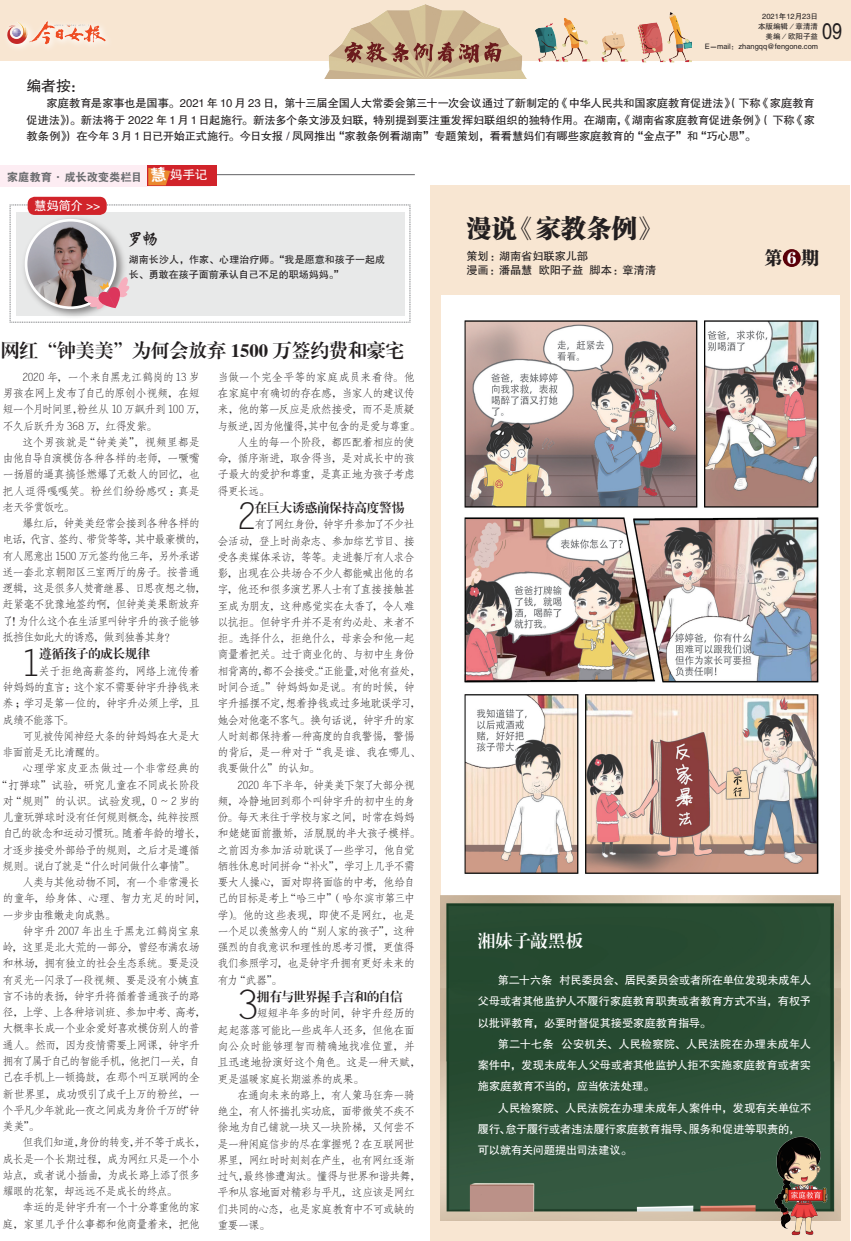
<style>
.page{position:relative;width:851px;height:1241px;background:#fff}
.page>*{position:absolute;margin:0;border:0;box-sizing:border-box;transform-origin:0 0}
.t1{font:40.5px "FZFSJW GB1 0";color:#231f20}
.t2{font:36.88px "FZFSJW GB1 0";color:#231f20}
.t3{font:25px "FZCSK GBK1 0";letter-spacing:.01em;color:#231f20}
.t4{font:22.62px "FZHTJW GB1 0";color:#231f20;scale:.8 1}
.t5{font:18.75px "FZXBSJW GB1 0";color:#231f20}
.t6{font:17.5px "FZXBSJW GB1 0";letter-spacing:.005em;color:#fff}
.t7{font:17.5px "FZCSK GBK1 0";color:#231f20}
.t8{font:17.5px "FZXKJW GB1 0";color:#231f20}
.t9{font:15px "FZHTJW GB1 0";color:#231f20}
.t10{font:12.75px "FZHTJW GB1 0";color:#fff}
.t11{font:12.5px "FZXBSJW GB1 0";letter-spacing:-.01em;color:#231f20}
.t12{font:12.5px "FZHTJW GB1 0";color:#fff}
.t13{font:11.25px/16.2px "FZFSJW GB1 0";letter-spacing:-.075em;color:#231f20}
.t14{font:11.25px/16.2px "FZHTJW GB1 0";letter-spacing:-.01em;color:#231f20;text-align:justify}
.t15{font:11.25px/21.2px "FZHTJW GB1 0";letter-spacing:-.01em;color:#fff;text-align:justify}
.t16{font:11.25px/16.2px "FZFSJW GB1 0";letter-spacing:-.05em;color:#231f20}
.t17{font:11.25px "FZFSJW GB1 0";letter-spacing:-.1em;color:#231f20}
.t18{font:11.25px "FZFSJW GB1 0";letter-spacing:-.095em;color:#231f20}
.t19{font:11.25px "FZFSJW GB1 0";letter-spacing:-.135em;color:#231f20}
.t20{font:11.25px "FZFSJW GB1 0";letter-spacing:-.11em;color:#231f20}
.t21{font:11.25px "FZFSJW GB1 0";letter-spacing:-.105em;color:#231f20}
.t22{font:11.25px "FZFSJW GB1 0";letter-spacing:-.03em;color:#231f20}
.t23{font:11.25px "FZFSJW GB1 0";letter-spacing:-.035em;color:#231f20}
.t24{font:11.25px "FZFSJW GB1 0";letter-spacing:-.025em;color:#231f20}
.t25{font:11.25px "FZFSJW GB1 0";letter-spacing:-.015em;color:#231f20}
.t26{font:11.25px "FZDHTJW GB1 0";color:#6c6d70}
.t27{font:10px/15px "FZHTJW GB1 0";letter-spacing:.005em;color:#231f20}
.t28{font:7.5px/10px "FZHTJW GB1 0";color:#231f20;text-align:right}
.s1{color:#fff}
</style>
<div class="page">
<div style="left:430px;top:185px;width:420px;height:1055px;background:#f8e6d2"></div>
<div style="left:441px;top:295px;width:399px;height:614px;background:#fff"></div>
<div style="left:0;top:0;width:850px;height:61px;background:#f8e6d2"></div>
<img style="left:325px;top:5px;width:201px;height:73px">
<img style="left:535px;top:12px;width:156px;height:51px">
<svg style="left:344px;top:42px;width:157px;height:21px"></svg>
<div style="left:28px;top:197px;width:79px;height:18px;background:#d1232a;border-radius:7px"></div>
<div style="left:782px;top:249px;width:18px;height:18px;background:#5b0009;border-radius:50%"></div>
<img style="left:441px;top:895px;width:399px;height:326px">
<svg style="left:11px;top:44px;width:12px;height:4px"></svg>
<img style="left:7px;top:22px;width:16px;height:22px">
<svg style="left:23px;top:24px;width:83px;height:23px"></svg>
<img style="left:29px;top:21px;width:26px;height:21px">
<img style="left:766px;top:1135px;width:67px;height:100px">
<img style="left:464px;top:320px;width:355px;height:554px">
<hr style="left:147px;top:174px;width:268px;height:1px;background:#616164">
<div style="left:0;top:165px;width:210px;height:21px;background:#fdedf3"></div>
<div style="left:147px;top:165px;width:70px;height:20px;background:#d1232a"></div>
<svg style="left:10px;top:205px;width:400px;height:118px"></svg>
<svg style="left:148px;top:168px;width:22px;height:17px"></svg>
<p class="t28" style="left:704px;top:11px;width:115px">2021年12月23日<br>本版编辑／章清清<br>美编／欧阳子益<br>E－mail：zhangqq@fengone.com</p>
<h3 class="t4" style="left:821px;top:19px;width:27px">09</h3>
<h3 class="t9" style="left:27px;top:77px;width:60px">编者按：</h3>
<p class="t14" style="left:27px;top:96px;width:789px;text-indent:20px">家庭教育是家事也是国事。2021 年 10 月 23 日，第十三届全国人大常委会第三十一次会议通过了新制定的《中华人民共和国家庭教育促进法》（下称《家庭教育促进法》）。新法将于 2022 年 1 月 1 日起施行。新法多个条文涉及妇联，特别提到要注重发挥妇联组织的独特作用。在湖南，《湖南省家庭教育促进条例》（下称《家教条例》）在今年 3 月 1日已开始正式施行。今日女报 / 凤网推出“家教条例看湖南”专题策划，看看慧妈们有哪些家庭教育的“金点子”和“巧心思”。</p>
<p class="t26" style="left:7px;top:171px;width:137px">家庭教育·成长改变类栏目</p>
<p class="t10" style="left:170px;top:168px;width:39px">妈手记</p>
<p class="t12" style="left:34px;top:199px;width:68px">慧妈简介 &gt;&gt;</p>
<h3 class="t8" style="left:126px;top:230px;width:34px">罗畅</h3>
<p class="t27" style="left:129px;top:252px;width:258px">湖南长沙人，作家、心理治疗师。“我是愿意和孩子一起成长、勇敢在孩子面前承认自己不足的职场妈妈。”</p>
<h3 class="t5" style="left:1px;top:340px;width:405px">网红“钟美美”为何会放弃 1500 万签约费和豪宅</h3>
<p class="t13" style="left:3px;top:369px;width:205px;text-indent:20px">2020 年，一个来自黑龙江鹤岗的 13 岁男孩在网上发布了自己的原创小视频，在短短一个月时间里，粉丝从 10 万飙升到 100 万，不久后跃升为 368 万，红得发紫。</p>
<p class="t13" style="left:2px;top:434px;width:199px;text-align:justify;text-indent:20px">这个男孩就是“钟美美”，视频里都是由他自导自演模仿各种各样的老师，一噘嘴一扬眉的逼真搞怪燃爆了无数人的回忆，也把人逗得嘎嘎笑。粉丝们纷纷感叹：真是老天爷赏饭吃。</p>
<p class="t13" style="left:2px;top:515px;width:205px;text-indent:20px">爆红后，钟美美经常会接到各种各样的电话，代言、签约、带货等等，其中最豪横的，有人愿意出 1500 万元签约他三年，另外承诺送一套北京朝阳区三室两厅的房子。按普通逻辑，这是很多人焚膏继晷、日思夜想之物，赶紧毫不犹豫地签约啊，但钟美美果断放弃了！为什么这个在生活里叫钟宇升的孩子能够抵挡住如此大的诱惑，做到独善其身？</p>
<h2 class="t2" style="left:22px;top:643px;width:19px">1</h2>
<p class="t11" style="left:39px;top:647px;width:112px">遵循孩子的成长规律</p>
<p class="t13" style="left:3px;top:663px;width:199px;text-align:justify;text-indent:36px">关于拒绝高薪签约，网络上流传着钟妈妈的直言：这个家不需要钟宇升挣钱来养；学习是第一位的，钟宇升必须上学，且成绩不能落下。</p>
<p class="t13" style="left:3px;top:728px;width:199px;text-indent:20px">可见被传闻神经大条的钟妈妈在大是大非面前是无比清醒的。</p>
<p class="t25" style="left:23px;top:762px;width:179px">心理学家皮亚杰做过一个非常经典的</p>
<p class="t13" style="left:-3px;top:776px;width:204px">“打弹球”试验，研究儿童在不同成长阶段</p>
<p class="t22" style="left:3px;top:794px;width:199px">对“规则”的认识。试验发现，0 ～2 岁的</p>
<p class="t13" style="left:3px;top:809px;width:199px">儿童玩弹球时没有任何规则概念，纯粹按照</p>
<p class="t13" style="left:2px;top:825px;width:205px">自己的欲念和运动习惯玩。随着年龄的增长，</p>
<p class="t13" style="left:3px;top:841px;width:199px">才逐步接受外部给予的规则，之后才是遵循</p>
<p class="t19" style="left:3px;top:859px;width:194px">规则。说白了就是“什么时间做什么事情”。</p>
<p class="t13" style="left:23px;top:874px;width:179px">人类与其他动物不同，有一个非常漫长</p>
<p class="t16" style="left:2px;top:890px;width:205px">的童年，给身体、心理、智力充足的时间，</p>
<p class="t17" style="left:3px;top:908px;width:115px">一步步由稚嫩走向成熟。</p>
<p class="t23" style="left:23px;top:924px;width:179px">钟宇升 2007 年出生于黑龙江鹤岗宝泉</p>
<p class="t13" style="left:3px;top:939px;width:199px">岭，这里是北大荒的一部分，曾经布满农场</p>
<p class="t13" style="left:3px;top:955px;width:199px">和林场，拥有独立的社会生态系统。要是没</p>
<p class="t13" style="left:3px;top:971px;width:199px">有灵光一闪录了一段视频、要是没有小姨直</p>
<p class="t13" style="left:3px;top:988px;width:199px">言不讳的表扬，钟宇升将循着普通孩子的路</p>
<p class="t13" style="left:3px;top:1004px;width:204px">径，上学、上各种培训班、参加中考、高考，</p>
<p class="t13" style="left:3px;top:1020px;width:199px">大概率长成一个业余爱好喜欢模仿别人的普</p>
<p class="t13" style="left:3px;top:1036px;width:199px">通人。然而，因为疫情需要上网课，钟宇升</p>
<p class="t20" style="left:3px;top:1054px;width:199px">拥有了属于自己的智能手机，他把门一关，自</p>
<p class="t13" style="left:2px;top:1069px;width:199px">己在手机上一顿捣鼓，在那个叫互联网的全</p>
<p class="t13" style="left:3px;top:1085px;width:199px">新世界里，成功吸引了成千上万的粉丝，一</p>
<p class="t21" style="left:3px;top:1103px;width:199px">个平凡少年就此一夜之间成为身价千万的“钟</p>
<p class="t13" style="left:3px;top:1118px;width:39px">美美”。</p>
<p class="t17" style="left:23px;top:1136px;width:184px">但我们知道，身份的转变，并不等于成长，</p>
<p class="t13" style="left:3px;top:1150px;width:199px">成长是一个长期过程，成为网红只是一个小</p>
<p class="t13" style="left:3px;top:1166px;width:199px">站点，或者说小插曲，为成长路上添了很多</p>
<p class="t13" style="left:3px;top:1183px;width:177px">耀眼的花絮，却远远不是成长的终点。</p>
<p class="t13" style="left:23px;top:1199px;width:179px">幸运的是钟宇升有一个十分尊重他的家</p>
<p class="t13" style="left:3px;top:1215px;width:199px">庭，家里几乎什么事都和他商量着来，把他</p>
<p class="t24" style="left:217px;top:371px;width:199px">当做一个完全平等的家庭成员来看待。他</p>
<p class="t13" style="left:217px;top:385px;width:199px">在家庭中有确切的存在感，当家人的建议传</p>
<p class="t13" style="left:217px;top:401px;width:199px">来，他的第一反应是欣然接受，而不是质疑</p>
<p class="t18" style="left:217px;top:419px;width:204px">与叛逆，因为他懂得，其中包含的是爱与尊重。</p>
<p class="t13" style="left:237px;top:434px;width:179px">人生的每一个阶段，都匹配着相应的使</p>
<p class="t13" style="left:217px;top:450px;width:199px">命，循序渐进，取舍得当，是对成长中的孩</p>
<p class="t13" style="left:217px;top:466px;width:199px">子最大的爱护和尊重，是真正地为孩子考虑</p>
<p class="t13" style="left:217px;top:483px;width:54px">得更长远。</p>
<h2 class="t2" style="left:237px;top:497px;width:20px">2</h2>
<p class="t11" style="left:254px;top:500px;width:151px">在巨大诱惑前保持高度警惕</p>
<p class="t13" style="left:217px;top:516px;width:205px;text-indent:37px">有了网红身份，钟宇升参加了不少社会活动，登上时尚杂志、参加综艺节目、接受各类媒体采访，等等。走进餐厅有人求合影，出现在公共场合不少人都能喊出他的名字，他还和很多演艺界人士有了直接接触甚至成为朋友，这种感觉实在太香了，令人难以抗拒。但钟宇升并不是有约必赴、来者不拒。选择什么，拒绝什么，母亲会和他一起商量着把关。过于商业化的、与初中生身份相背离的，都不会接受。“正能量，对他有益处，时间合适。”钟妈妈如是说。有的时候，钟宇升摇摆不定，想着挣钱或过多地耽误学习，她会对他毫不客气。换句话说，钟宇升的家人时刻都保持着一种高度的自我警惕，警惕的背后，是一种对于“我是谁、我在哪儿、我要做什么”的认知。</p>
<p class="t13" style="left:217px;top:776px;width:205px;text-indent:20px">2020 年下半年，钟美美下架了大部分视频，冷静地回到那个叫钟宇升的初中生的身份。每天来往于学校与家之间，时常在妈妈和姥姥面前撒娇，活脱脱的半大孩子模样。之前因为参加活动耽误了一些学习，他自觉牺牲休息时间拼命“补火”，学习上几乎不需要大人操心，面对即将面临的中考，他给自己的目标是考上“哈三中”（哈尔滨市第三中学）。他的这些表现，即使不是网红，也是一个足以羡煞旁人的“别人家的孩子”，这种强烈的自我意识和理性的思考习惯，更值得我们参照学习，也是钟宇升拥有更好未来的有力“武器”。</p>
<h1 class="t1" style="left:237px;top:982px;width:22px">3</h1>
<p class="t11" style="left:257px;top:989px;width:147px">拥有与世界握手言和的自信</p>
<p class="t16" style="left:217px;top:1005px;width:205px;text-indent:39px">短短半年多的时间，钟宇升经历的起起落落可能比一些成年人还多，但他在面向公众时能够理智而精确地找准位置，并且迅速地扮演好这个角色。这是一种天赋，更是温暖家庭长期滋养的成果。</p>
<p class="t13" style="left:217px;top:1086px;width:205px;text-indent:20px">在通向未来的路上，有人策马狂奔一骑绝尘，有人怀揣扎实功底，面带微笑不疾不徐地为自己铺就一块又一块阶梯，又何尝不是一种闲庭信步的尽在掌握呢 ? 在互联网世界里，网红时时刻刻在产生，也有网红逐渐过气，最终惨遭淘汰。懂得与世界和谐共舞，平和从容地面对精彩与平凡，这应该是网红们共同的心态，也是家庭教育中不可或缺的重要一课。</p>
<h3 class="t3" style="left:466px;top:214px;width:195px">漫说《家教条例》</h3>
<p class="t14" style="left:466px;top:250px;width:191px;line-height:13.8px">策划：湖南省妇联家儿部<br>漫画：潘晶慧 欧阳子益 脚本：章清清</p>
<h3 class="t7" style="left:764px;top:247px;width:55px">第<span class="s1">6</span>期</h3>
<h3 class="t6" style="left:478px;top:930px;width:107px">湘妹子敲黑板</h3>
<p class="t15" style="left:478px;top:969px;width:335px;text-indent:20px">第二十六条 村民委员会、居民委员会或者所在单位发现未成年人父母或者其他监护人不履行家庭教育职责或者教育方式不当，有权予以批评教育，必要时督促其接受家庭教育指导。</p>
<p class="t15" style="left:478px;top:1033px;width:335px;text-indent:20px">第二十七条 公安机关、人民检察院、人民法院在办理未成年人案件中，发现未成年人父母或者其他监护人拒不实施家庭教育或者实施家庭教育不当的，应当依法处理。</p>
<p class="t15" style="left:478px;top:1097px;width:335px;text-align:left;text-indent:20px">人民检察院、人民法院在办理未成年人案件中，发现有关单位不履行、怠于履行或者违法履行家庭教育指导、服务和促进等职责的，可以就有关问题提出司法建议。</p>
</div>
